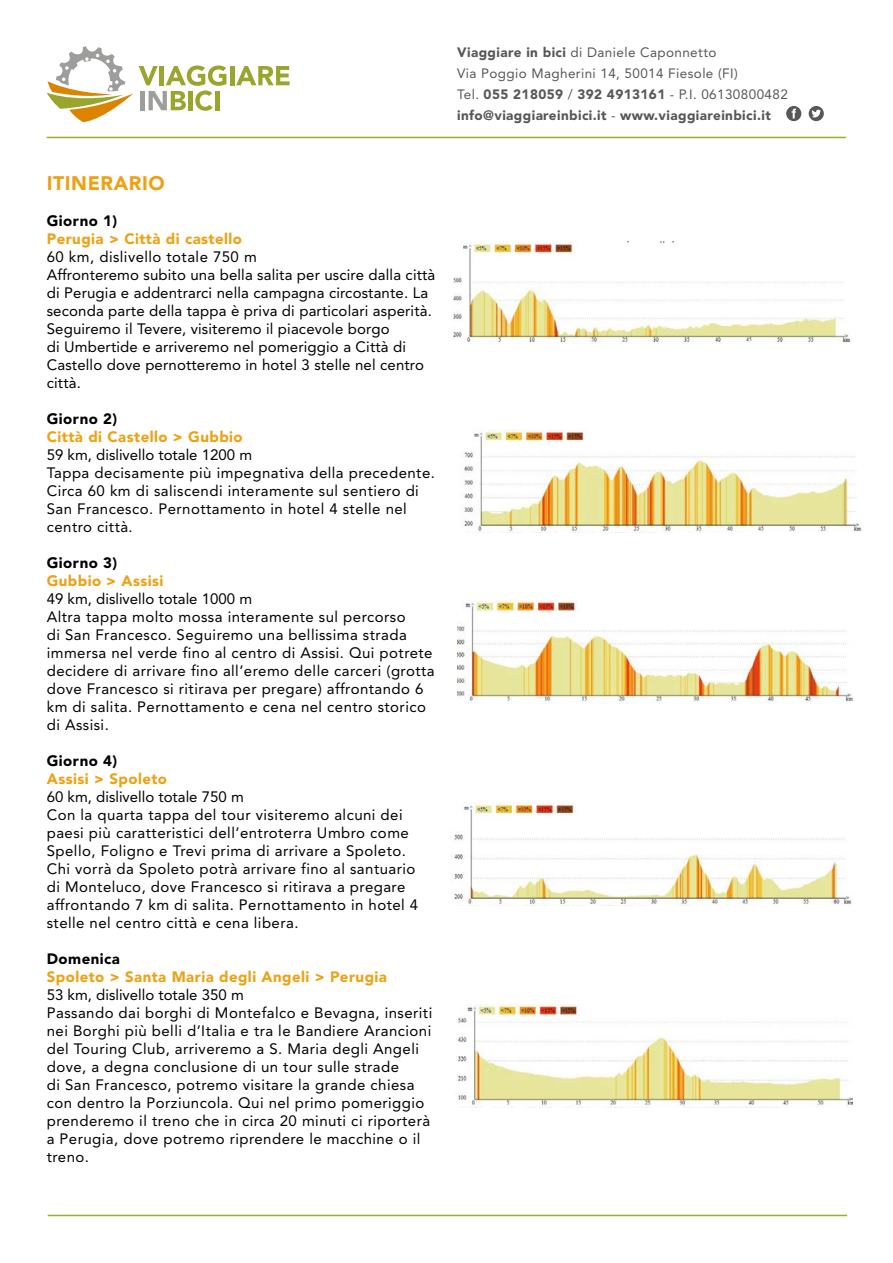
<style>
.page{position:relative;width:893px;height:1263px;background:#fff}
.page>*{position:absolute;margin:0;border:0;box-sizing:border-box;transform-origin:0 0}
.t1{font:900 19.5px "Avenir LT Std";letter-spacing:.03em;color:#eca214}
.t2{font:15px/18px "Avenir LT Std";letter-spacing:.03em;color:#000}
.t3{font:15px/18px "Avenir LT Std";letter-spacing:.01em;color:#000}
.t4{font:900 15px "Avenir LT Std";letter-spacing:.03em;color:#eca214}
.t5{font:900 15px "Avenir LT Std";letter-spacing:.03em;color:#000}
.t6{font:900 13.5px/21px "Avenir LT Std";letter-spacing:.03em;color:#575756}
.s1{font-weight:400}
</style>
<div class="page">
<hr style="left:48px;top:1215px;width:799px;height:1px;background:#a0ab2f">
<hr style="left:47px;top:137px;width:799px;height:1px;background:#a0ab2f">
<svg style="left:47px;top:46px;width:86px;height:76px"></svg>
<hr style="left:230px;top:66px;width:4px;height:19px;background:#9aa52e">
<svg style="left:236px;top:66px;width:54px;height:19px"></svg>
<svg style="left:139px;top:66px;width:87px;height:45px"></svg>
<hr style="left:215px;top:91px;width:4px;height:19px;background:#9aa52e">
<svg style="left:786px;top:106px;width:15px;height:15px"></svg>
<svg style="left:809px;top:106px;width:15px;height:15px"></svg>
<img style="left:453px;top:241px;width:399px;height:103px">
<img style="left:457px;top:601px;width:397px;height:102px">
<img style="left:464px;top:430px;width:398px;height:102px">
<img style="left:454px;top:803px;width:398px;height:102px">
<img style="left:456px;top:1005px;width:396px;height:103px">
<h1 class="t1" style="left:47px;top:171px;width:119px">ITINERARIO</h1>
<p class="t5" style="left:47px;top:212px;width:72px">Giorno 1)</p>
<p class="t4" style="left:47px;top:230px;width:197px">Perugia &gt; Città di castello</p>
<p class="t3" style="left:47px;top:248px;width:390px">60 km, dislivello totale 750 m<br>Affronteremo subito una bella salita per uscire dalla città di Perugia e addentrarci nella campagna circostante. La seconda parte della tappa è priva di particolari asperità.<br>Seguiremo il Tevere, visiteremo il piacevole borgo<br>di Umbertide e arriveremo nel pomeriggio a Città di Castello dove pernotteremo in hotel 3 stelle nel centro città.</p>
<p class="t5" style="left:47px;top:410px;width:72px">Giorno 2)</p>
<p class="t4" style="left:47px;top:428px;width:197px">Città di Castello &gt; Gubbio</p>
<p class="t2" style="left:47px;top:446px;width:390px">59 km, dislivello totale 1200 m<br>Tappa decisamente più impegnativa della precedente.<br>Circa 60 km di saliscendi interamente sul sentiero di San Francesco. Pernottamento in hotel 4 stelle nel centro città.</p>
<p class="t5" style="left:47px;top:554px;width:72px">Giorno 3)</p>
<p class="t4" style="left:47px;top:572px;width:118px">Gubbio &gt; Assisi</p>
<p class="t2" style="left:47px;top:590px;width:389px">49 km, dislivello totale 1000 m<br>Altra tappa molto mossa interamente sul percorso<br>di San Francesco. Seguiremo una bellissima strada immersa nel verde fino al centro di Assisi. Qui potrete decidere di arrivare fino all’eremo delle carceri (grotta dove Francesco si ritirava per pregare) affrontando 6 km di salita. Pernottamento e cena nel centro storico di Assisi.</p>
<p class="t5" style="left:47px;top:752px;width:72px">Giorno 4)</p>
<p class="t4" style="left:47px;top:770px;width:122px">Assisi &gt; Spoleto</p>
<p class="t2" style="left:47px;top:788px;width:373px">60 km, dislivello totale 750 m<br>Con la quarta tappa del tour visiteremo alcuni dei paesi più caratteristici dell’entroterra Umbro come Spello, Foligno e Trevi prima di arrivare a Spoleto.<br>Chi vorrà da Spoleto potrà arrivare fino al santuario di Monteluco, dove Francesco si ritirava a pregare affrontando 7 km di salita. Pernottamento in hotel 4 stelle nel centro città e cena libera.</p>
<p class="t5" style="left:47px;top:950px;width:75px">Domenica</p>
<p class="t4" style="left:47px;top:968px;width:342px">Spoleto &gt; Santa Maria degli Angeli &gt; Perugia</p>
<p class="t2" style="left:47px;top:986px;width:387px">53 km, dislivello totale 350 m<br>Passando dai borghi di Montefalco e Bevagna, inseriti nei Borghi più belli d’Italia e tra le Bandiere Arancioni del Touring Club, arriveremo a S. Maria degli Angeli dove, a degna conclusione di un tour sulle strade<br>di San Francesco, potremo visitare la grande chiesa con dentro la Porziuncola. Qui nel primo pomeriggio prenderemo il treno che in circa 20 minuti ci riporterà a Perugia, dove potremo riprendere le macchine o il treno.</p>
<p class="t6" style="left:457px;top:42px;width:332px">Viaggiare in bici <span class="s1">di Daniele Caponnetto<br>Via Poggio Magherini 14, 50014 Fiesole (FI)<br>Tel.</span> 055 218059 <span class="s1">/</span> 392 4913161 <span class="s1">- P.I. 06130800482 </span>info@viaggiareinbici.it <span class="s1">-</span> www.viaggiareinbici.it</p>
</div>
